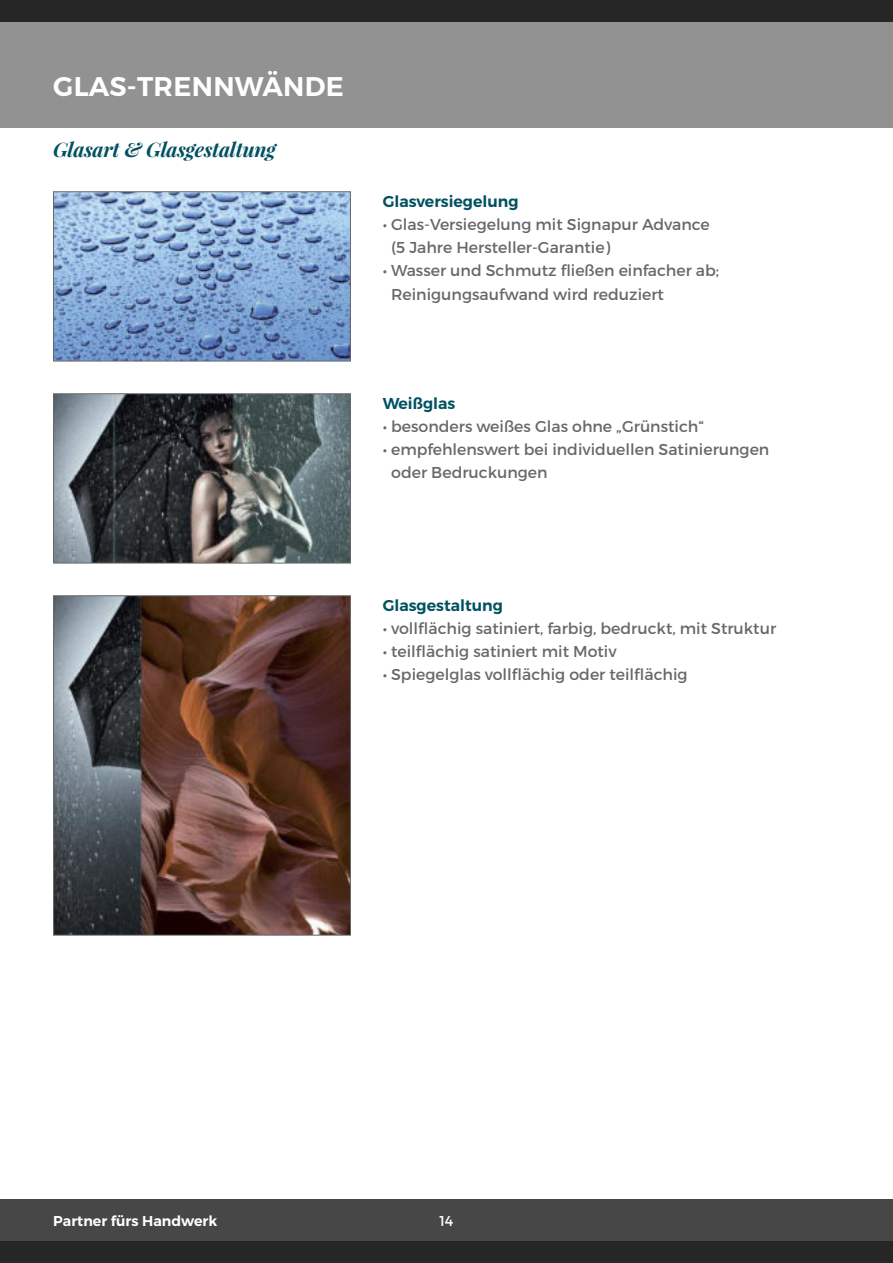
<style>
.page{position:relative;width:893px;height:1263px;background:#fff}
.page>*{position:absolute;margin:0;border:0;box-sizing:border-box;transform-origin:0 0}
.t1{font:600 27px "Montserrat";letter-spacing:.01em;color:#fff}
.t2{font:italic 700 19.5px "Playfair Display";letter-spacing:-.01em;color:#005162}
.t3{font:15.75px/23.2px "Montserrat";color:#67686b}
.t4{font:600 15.75px "Montserrat";color:#005162}
.t5{font:600 14.25px "Montserrat";color:#fff}
.t6{font:14.25px "Montserrat";color:#fff}
</style>
<div class="page">
<div style="left:0;top:21px;width:893px;height:107px;background:#939293"></div>
<div style="left:0;top:0;width:893px;height:21px;background:#272627"></div>
<div style="left:0;top:1199px;width:893px;height:64px;background:#484747"></div>
<div style="left:0;top:1242px;width:893px;height:21px;background:#272627"></div>
<img style="left:55px;top:193px;width:294px;height:166px">
<div style="left:53px;top:191px;width:298px;height:170px;border:1px solid #67686b"></div>
<img style="left:55px;top:395px;width:294px;height:166px">
<div style="left:53px;top:393px;width:298px;height:170px;border:1px solid #67686b"></div>
<img style="left:55px;top:597px;width:294px;height:336px">
<div style="left:53px;top:595px;width:298px;height:340px;border:1px solid #67686b"></div>
<h1 class="t1" style="left:53px;top:71px;width:292px">GLAS-TRENNWÄNDE</h1>
<p class="t2" style="left:53px;top:140px;width:224px">Glasart &amp; Glasgestaltung</p>
<p class="t4" style="left:383px;top:192px;width:137px">Glasversiegelung</p>
<p class="t3" style="left:391px;top:213px;width:320px;text-indent:-9px">• Glas-Versiegelung mit Signapur Advance (5 Jahre Hersteller-Garantie)</p>
<p class="t3" style="left:391px;top:259px;width:330px;text-indent:-9px">• Wasser und Schmutz fließen einfacher ab;<br>Reinigungsaufwand wird reduziert</p>
<p class="t4" style="left:383px;top:394px;width:74px">Weißglas</p>
<p class="t3" style="left:383px;top:414px;width:322px">• besonders weißes Glas ohne „Grünstich“</p>
<p class="t3" style="left:391px;top:438px;width:380px;text-indent:-9px">• empfehlenswert bei individuellen Satinierungen oder Bedruckungen</p>
<p class="t4" style="left:383px;top:596px;width:122px">Glasgestaltung</p>
<p class="t3" style="left:383px;top:616px;width:395px">• vollflächig satiniert, farbig, bedruckt, mit Struktur</p>
<p class="t3" style="left:383px;top:640px;width:236px">• teilflächig satiniert mit Motiv</p>
<p class="t3" style="left:383px;top:663px;width:307px">• Spiegelglas vollflächig oder teilflächig</p>
<p class="t5" style="left:53px;top:1212px;width:166px">Partner fürs Handwerk</p>
<p class="t6" style="left:439px;top:1212px;width:16px">14</p>
</div>
